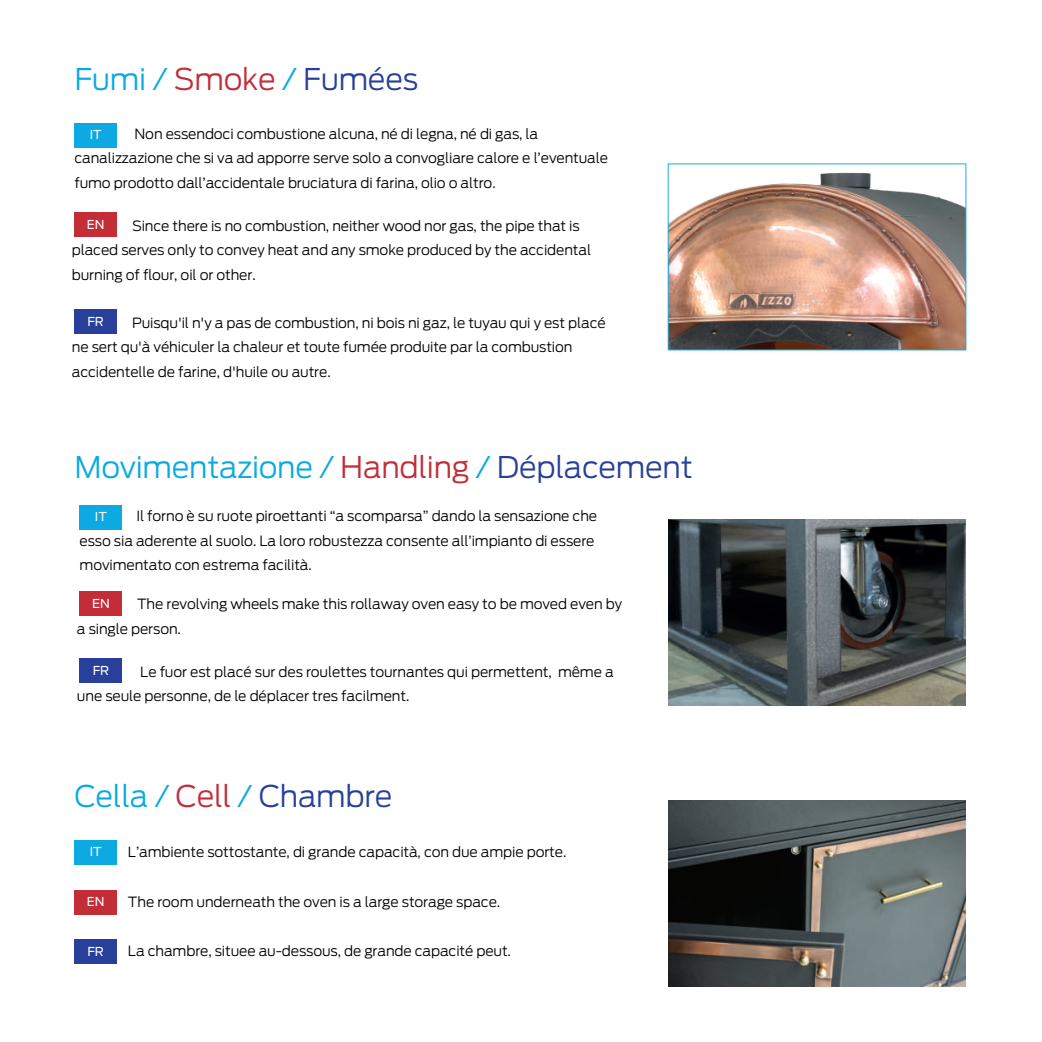
<style>
.page{position:relative;width:1042px;height:1042px;background:#fff}
.page>*{position:absolute;margin:0;border:0;box-sizing:border-box;transform-origin:0 0}
.t1{font:300 29.75px "Ford Antenna";letter-spacing:-.01em;color:#08aae2}
.t2{font:300 14px/24.5px "Ford Antenna";letter-spacing:-.01em;color:#000001}
.t3{font:12.25px "Ford Antenna";letter-spacing:-.01em;color:#fff}
.s1{color:#c22d37}
.s2{color:#28409a}
</style>
<div class="page">
<div style="left:74px;top:840px;width:43px;height:25px;background:#0ca9e2"></div>
<div style="left:74px;top:889px;width:43px;height:25px;background:#c22d37"></div>
<div style="left:74px;top:939px;width:43px;height:25px;background:#28409a"></div>
<img style="left:670px;top:172px;width:294px;height:176px">
<img style="left:668px;top:800px;width:298px;height:186px">
<img style="left:668px;top:520px;width:298px;height:186px">
<div style="left:74px;top:123px;width:43px;height:25px;background:#0ca9e2"></div>
<div style="left:74px;top:213px;width:43px;height:24px;background:#c22d37"></div>
<div style="left:74px;top:309px;width:43px;height:25px;background:#28409a"></div>
<div style="left:80px;top:505px;width:42px;height:25px;background:#0ca9e2"></div>
<div style="left:80px;top:591px;width:42px;height:25px;background:#c22d37"></div>
<div style="left:80px;top:658px;width:42px;height:25px;background:#28409a"></div>
<h1 class="t1" style="left:74px;top:54px;width:345px">Fumi / <span class="s1">Smoke</span> / <span class="s2">Fumées</span></h1>
<p class="t2" style="left:74px;top:120px;width:535px;text-indent:60px">Non essendoci combustione alcuna, né di legna, né di gas, la canalizzazione che si va ad apporre serve solo a convogliare calore e l’eventuale fumo prodotto dall’accidentale bruciatura di farina, olio o altro.</p>
<p class="t2" style="left:72px;top:212px;width:521px;text-indent:60px">Since there is no combustion, neither wood nor gas, the pipe that is placed serves only to convey heat and any smoke produced by the accidental burning of flour, oil or other.</p>
<p class="t2" style="left:72px;top:309px;width:535px;text-indent:60px">Puisqu'il n'y a pas de combustion, ni bois ni gaz, le tuyau qui y est placé ne sert qu'à véhiculer la chaleur et toute fumée produite par la combustion accidentelle de farine, d'huile ou autre.</p>
<p class="t3" style="left:90px;top:124px;width:13px">IT</p>
<p class="t3" style="left:87px;top:214px;width:19px">EN</p>
<p class="t3" style="left:88px;top:311px;width:18px">FR</p>
<h1 class="t1" style="left:74px;top:442px;width:620px">Movimentazione / <span class="s1">Handling</span> / <span class="s2">Déplacement</span></h1>
<p class="t2" style="left:80px;top:502px;width:519px;text-indent:57px">Il forno è su ruote piroettanti “a scomparsa” dando la sensazione che esso sia aderente al suolo. La loro robustezza consente all’impianto di essere movimentato con estrema facilità.</p>
<p class="t2" style="left:77px;top:590px;width:547px;text-indent:60px">The revolving wheels make this rollaway oven easy to be moved even by a single person.</p>
<p class="t2" style="left:77px;top:657px;width:538px;text-indent:63px">Le fuor est placé sur des roulettes tournantes qui permettent, même a une seule personne, de le déplacer tres facilment.</p>
<p class="t3" style="left:95px;top:506px;width:13px">IT</p>
<p class="t3" style="left:92px;top:592px;width:19px">EN</p>
<p class="t3" style="left:93px;top:659px;width:18px">FR</p>
<h1 class="t1" style="left:74px;top:771px;width:320px">Cella / <span class="s1">Cell</span> / <span class="s2">Chambre</span></h1>
<p class="t3" style="left:90px;top:841px;width:13px">IT</p>
<p class="t2" style="left:128px;top:838px;width:440px">L’ambiente sottostante, di grande capacità, con due ampie porte.</p>
<p class="t3" style="left:87px;top:891px;width:19px">EN</p>
<p class="t2" style="left:128px;top:887px;width:374px">The room underneath the oven is a large storage space.</p>
<p class="t3" style="left:88px;top:941px;width:18px">FR</p>
<p class="t2" style="left:128px;top:937px;width:384px">La chambre, situee au-dessous, de grande capacité peut.</p>
</div>
